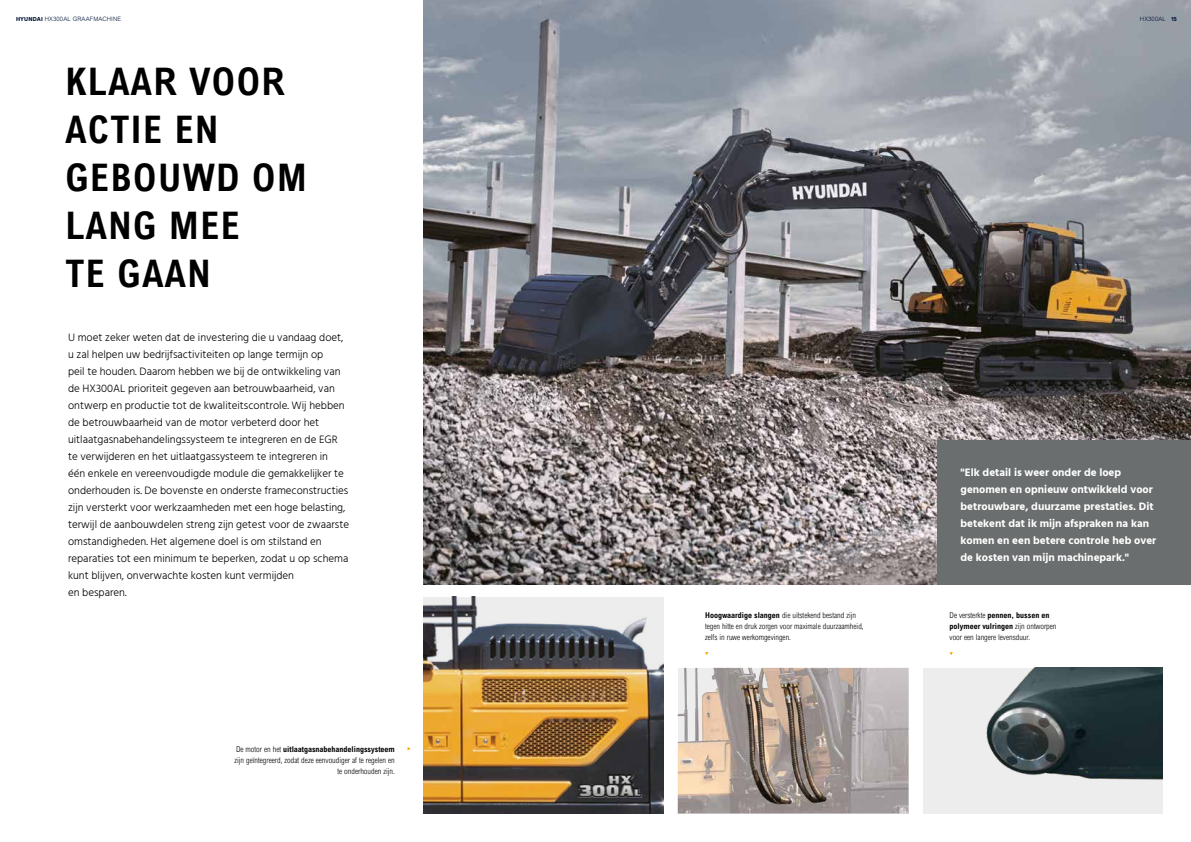
<style>
.page{position:relative;width:1191px;height:842px;background:#fff}
.page>*{position:absolute;margin:0;border:0;box-sizing:border-box;transform-origin:0 0}
.t1{font:700 condensed 38px/48px "Arial";letter-spacing:.04em;color:#000}
.t2{font:300 11px/17px "Hind";color:#000}
.t3{font:700 11px/17px "Hind";color:#fff}
.t4{font:300 condensed 8px/11px "Arial";color:#000}
.t5{font:300 6px "Arial";letter-spacing:.02em;color:#001437}
.s1{font-family:"Hind";font-weight:700}
.s2{font-weight:700}
</style>
<div class="page">
<img style="left:677px;top:668px;width:231px;height:145px">
<img style="left:423px;top:597px;width:240px;height:217px">
<img style="left:423px;top:0;width:768px;height:585px">
<div style="left:922px;top:668px;width:240px;height:146px;background:#ededed"></div>
<img style="left:986px;top:668px;width:176px;height:112px">
<div style="left:937px;top:441px;width:254px;height:144px;background:#6b6e6e"></div>
<p class="t5" style="left:16px;top:15px;width:107px"><span class="s1">HYUNDAI</span> HX300AL GRAAFMACHINE</p>
<p class="t5" style="left:1139px;top:15px;width:38px">HX300AL <span class="s1">15</span></p>
<h1 class="t1" style="left:65px;top:58px;width:243px">KLAAR VOOR<br>ACTIE EN<br>GEBOUWD OM<br>LANG MEE<br>TE GAAN</h1>
<p class="t2" style="left:68px;top:330px;width:282px">U moet zeker weten dat de investering die u vandaag doet, u zal helpen uw bedrijfsactiviteiten op lange termijn op<br>peil te houden. Daarom hebben we bij de ontwikkeling van de HX300AL prioriteit gegeven aan betrouwbaarheid, van ontwerp en productie tot de kwaliteitscontrole. Wij hebben de betrouwbaarheid van de motor verbeterd door het uitlaatgasnabehandelingssysteem te integreren en de EGR te verwijderen en het uitlaatgassysteem te integreren in<br>één enkele en vereenvoudigde module die gemakkelijker te onderhouden is. De bovenste en onderste frameconstructies zijn versterkt voor werkzaamheden met een hoge belasting, terwijl de aanbouwdelen streng zijn getest voor de zwaarste omstandigheden. Het algemene doel is om stilstand en reparaties tot een minimum te beperken, zodat u op schema kunt blijven, onverwachte kosten kunt vermijden<br>en besparen.</p>
<p class="t4" style="left:234px;top:744px;width:162px;text-align:right">De motor en het <span class="s2">uitlaatgasnabehandelingssysteem </span>zijn geïntegreerd, zodat deze eenvoudiger af te regelen en te onderhouden zijn.</p>
<p class="t3" style="left:960px;top:464px;width:197px">"Elk detail is weer onder de loep genomen en opnieuw ontwikkeld voor betrouwbare, duurzame prestaties. Dit betekent dat ik mijn afspraken na kan komen en een betere controle heb over de kosten van mijn machinepark."</p>
<p class="t4" style="left:705px;top:609px;width:160px"><span class="s2">Hoogwaardige slangen</span> die uitstekend bestand zijn tegen hitte en druk zorgen voor maximale duurzaamheid, zelfs in ruwe werkomgevingen.</p>
<p class="t4" style="left:949px;top:609px;width:108px">De versterkte <span class="s2">pennen, bussen en polymeer vulringen</span> zijn ontworpen voor een langere levensduur.</p>
</div>
